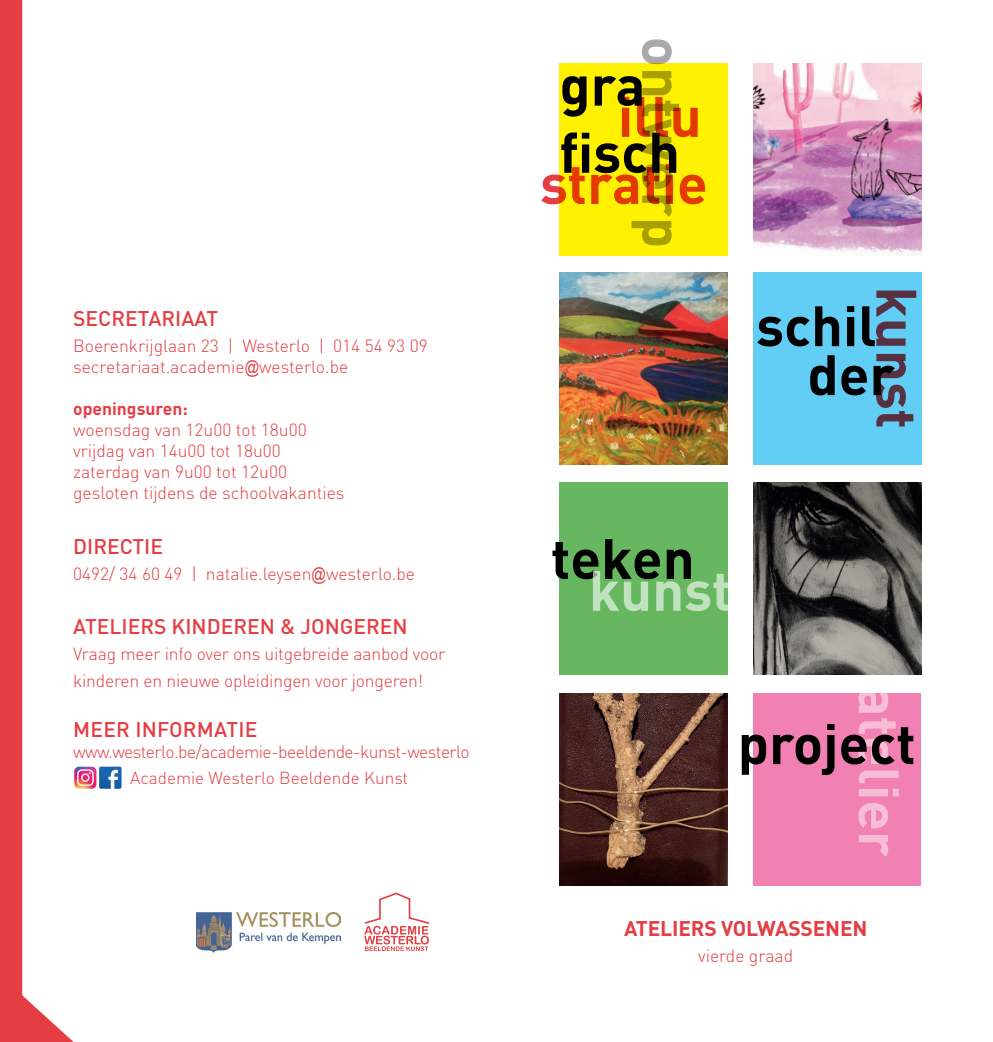
<style>
.page{position:relative;width:993px;height:1042px;background:#fff}
.page>*{position:absolute;margin:0;border:0;box-sizing:border-box;transform-origin:0 0}
.t1{font:500 21px "DINOT";color:#e43e44}
.t2{font:700 21px "DINOT";letter-spacing:-.01em;color:#e43e44}
.t3{font:300 17.5px/21px "DINOT";color:#e43e44}
.t4{font:300 17.5px "DINOT";letter-spacing:-.03em;color:#e43e44}
.t5{font:700 17.5px "DINOT";color:#e43e44}
.t6{font:300 17.15px "DINOT";color:#e43e44}
.s1{font-family:"Arial Narrow";font-weight:400}
</style>
<div class="page">
<div style="left:0;top:0;width:483px;height:1042px;background:#e43e44"></div>
<div style="left:22px;top:0;width:900px;height:1042px;background:#fff"></div>
<img style="left:196px;top:912px;width:144px;height:41px">
<svg style="left:363px;top:891px;width:68px;height:60px"></svg>
<img style="left:72px;top:763px;width:52px;height:29px">
<div style="left:559px;top:63px;width:168px;height:192px;background:#fff101"></div>
<svg style="left:541px;top:39px;width:163px;height:206px"></svg>
<div style="left:753px;top:272px;width:168px;height:193px;background:#62cdf5"></div>
<svg style="left:757px;top:291px;width:158px;height:135px"></svg>
<div style="left:559px;top:482px;width:168px;height:192px;background:#66b75f"></div>
<svg style="left:552px;top:539px;width:176px;height:72px"></svg>
<div style="left:753px;top:693px;width:168px;height:192px;background:#f181b2"></div>
<svg style="left:741px;top:689px;width:172px;height:167px"></svg>
<img style="left:559px;top:272px;width:168px;height:193px">
<img style="left:559px;top:693px;width:168px;height:192px">
<img style="left:753px;top:63px;width:168px;height:192px">
<img style="left:753px;top:482px;width:168px;height:192px">
<p class="t1" style="left:73px;top:304px;width:146px">SECRETARIAAT</p>
<p class="t3" style="left:73px;top:335px;width:356px">Boerenkrijglaan 23 | Westerlo | 014 54 93 09 secretariaat.academie<span class="s1">@</span>westerlo.be</p>
<p class="t5" style="left:73px;top:397px;width:116px">openingsuren:</p>
<p class="t3" style="left:73px;top:419px;width:273px">woensdag van 12u00 tot 18u00 vrijdag van 14u00 tot 18u00 zaterdag van 9u00 tot 12u00 gesloten tijdens de schoolvakanties</p>
<p class="t1" style="left:73px;top:532px;width:91px">DIRECTIE</p>
<p class="t3" style="left:73px;top:562px;width:343px">0492/ 34 60 49 | natalie.leysen<span class="s1">@</span>westerlo.be</p>
<p class="t1" style="left:73px;top:612px;width:336px">ATELIERS KINDEREN &amp; JONGEREN</p>
<p class="t3" style="left:73px;top:640px;width:373px;line-height:26.2px">Vraag meer info over ons uitgebreide aanbod voor kinderen en nieuwe opleidingen voor jongeren!</p>
<p class="t1" style="left:73px;top:715px;width:185px">MEER INFORMATIE</p>
<p class="t4" style="left:73px;top:740px;width:398px">www.westerlo.be/academie-beeldende-kunst-westerlo</p>
<p class="t6" style="left:130px;top:765px;width:279px">Academie Westerlo Beeldende Kunst</p>
<p class="t2" style="left:623px;top:913px;width:245px">ATELIERS VOLWASSENEN</p>
<p class="t3" style="left:698px;top:944px;width:96px">vierde graad</p>
</div>
